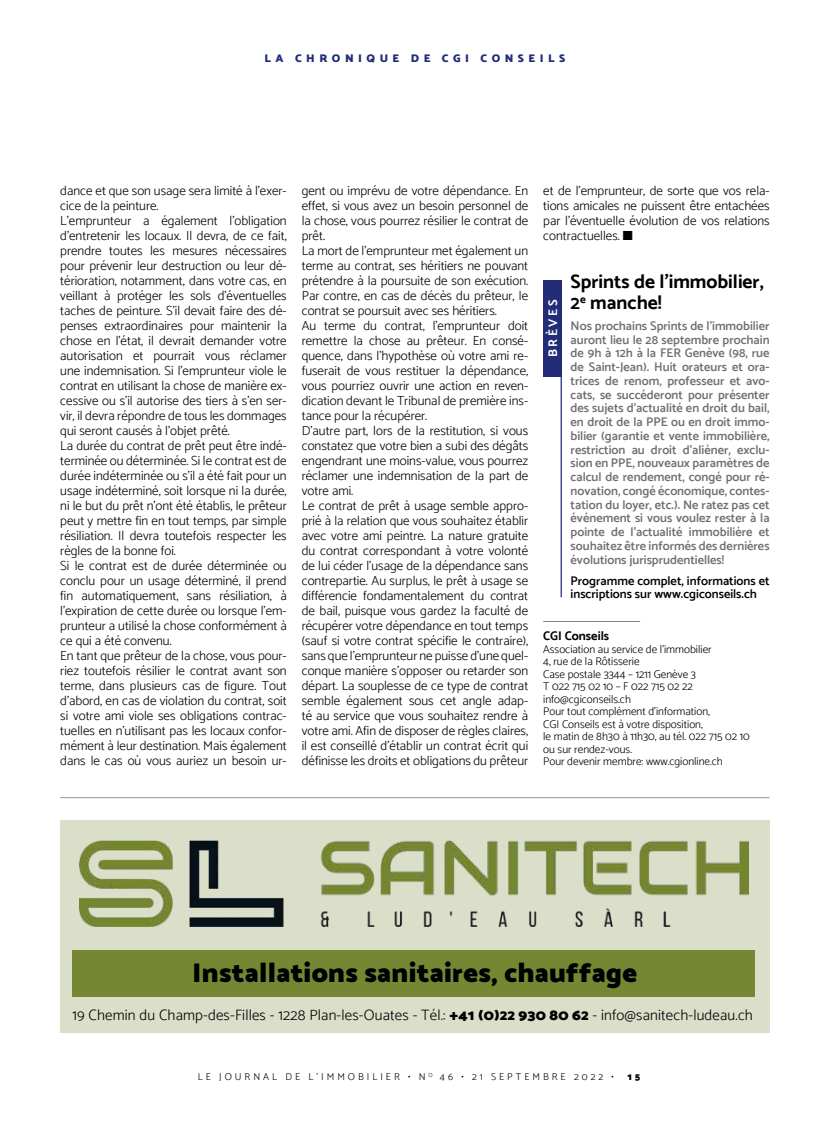
<style>
.page{position:relative;width:830px;height:1134px;background:#fff}
.page>*{position:absolute;margin:0;border:0;box-sizing:border-box;transform-origin:0 0}
.t1{font:900 27.5px "Catamaran";letter-spacing:.01em;color:#000}
.t2{font:700 19.38px/21.2px "Catamaran";color:#000}
.t3{font:300 15px "Catamaran";letter-spacing:.01em;color:#000}
.t4{font:300 13.12px/15px "Catamaran";color:#000}
.t5{font:600 12.5px/13.8px "Catamaran";color:#706f6f;text-align:justify}
.t6{font:600 12.5px/13.8px "Catamaran";color:#000}
.t7{font:700 12.5px "Catamaran";color:#000}
.t8{font:700 12.5px "Catamaran";letter-spacing:.2em;color:#fff}
.t9{font:300 11.25px/12.5px "Catamaran";color:#000}
.t10{font:900 11.25px "Catamaran";letter-spacing:.4em;color:#232c77}
.t11{font:300 10px "Catamaran";letter-spacing:.3em;color:#000}
.t12{font:900 10px "Catamaran";color:#000}
.s1{font-weight:900}
</style>
<div class="page">
<hr style="left:60px;top:797px;width:709px;height:1px;background:#979696">
<div style="left:543px;top:280px;width:18px;height:97px;background:#232c77"></div>
<hr style="left:560px;top:280px;width:1px;height:317px;background:#232c77">
<hr style="left:543px;top:621px;width:97px;height:1px;background:#838382">
<div style="left:60px;top:820px;width:709px;height:212px;background:#dbdfc9"></div>
<img style="left:79px;top:840px;width:669px;height:86px">
<div style="left:72px;top:950px;width:682px;height:47px;background:#758732"></div>
<p class="t10" style="left:264px;top:51px;width:302px">LA CHRONIQUE DE CGI CONSEILS</p>
<p class="t4" style="left:60px;top:183px;width:228px">dance et que son usage sera limité à l’exer&shy;cice de la peinture.<br>L’emprunteur a également l’obligation d’entretenir les locaux. Il devra, de ce fait, prendre toutes les mesures nécessaires pour prévenir leur destruction ou leur dé&shy;térioration, notamment, dans votre cas, en veillant à protéger les sols d’éventuelles taches de peinture. S’il devait faire des dé&shy;penses extraordinaires pour maintenir la chose en l’état, il devrait demander votre autorisation et pourrait vous réclamer une indemnisation. Si l’emprunteur viole le contrat en utilisant la chose de manière ex&shy;cessive ou s’il autorise des tiers à s’en ser&shy;vir, il devra répondre de tous les dommages qui seront causés à l’objet prêté.<br>La durée du contrat de prêt peut être indé&shy;terminée ou déterminée. Si le contrat est de durée indéterminée ou s’il a été fait pour un usage indéterminé, soit lorsque ni la durée, ni le but du prêt n’ont été établis, le prêteur peut y mettre fin en tout temps, par simple résiliation. Il devra toutefois respecter les règles de la bonne foi.<br>Si le contrat est de durée déterminée ou conclu pour un usage déterminé, il prend fin automatiquement, sans résiliation, à l’expiration de cette durée ou lorsque l’em&shy;prunteur a utilisé la chose conformément à ce qui a été convenu.<br>En tant que prêteur de la chose, vous pour&shy;riez toutefois résilier le contrat avant son terme, dans plusieurs cas de figure. Tout d’abord, en cas de violation du contrat, soit si votre ami viole ses obligations contrac&shy;tuelles en n’utilisant pas les locaux confor&shy;mément à leur destination. Mais également dans le cas où vous auriez un besoin ur-</p>
<p class="t4" style="left:301px;top:183px;width:228px">gent ou imprévu de votre dépendance. En effet, si vous avez un besoin personnel de la chose, vous pourrez résilier le contrat de prêt.<br>La mort de l’emprunteur met également un terme au contrat, ses héritiers ne pouvant prétendre à la poursuite de son exécution.<br>Par contre, en cas de décès du prêteur, le contrat se poursuit avec ses héritiers.<br>Au terme du contrat, l’emprunteur doit remettre la chose au prêteur. En consé&shy;quence, dans l’hypothèse où votre ami re&shy;fuserait de vous restituer la dépendance, vous pourriez ouvrir une action en reven&shy;dication devant le Tribunal de première ins&shy;tance pour la récupérer.<br>D’autre part, lors de la restitution, si vous constatez que votre bien a subi des dégâts engendrant une moins-value, vous pourrez réclamer une indemnisation de la part de votre ami.<br>Le contrat de prêt à usage semble appro&shy;prié à la relation que vous souhaitez établir avec votre ami peintre. La nature gratuite du contrat correspondant à votre volonté de lui céder l’usage de la dépendance sans contrepartie. Au surplus, le prêt à usage se différencie fondamentalement du contrat de bail, puisque vous gardez la faculté de récupérer votre dépendance en tout temps (sauf si votre contrat spécifie le contraire), sans que l’emprunteur ne puisse d’une quel&shy;conque manière s’opposer ou retarder son départ. La souplesse de ce type de contrat semble également sous cet angle adap&shy;té au service que vous souhaitez rendre à votre ami. Afin de disposer de règles claires, il est conseillé d’établir un contrat écrit qui définisse les droits et obligations du prêteur</p>
<p class="t4" style="left:543px;top:183px;width:228px;text-align:justify">et de l’emprunteur, de sorte que vos rela&shy;tions amicales ne puissent être entachées par l’éventuelle évolution de vos relations contractuelles. ■</p>
<h2 class="t2" style="left:570px;top:270px;width:195px">Sprints de l’immobilier,<br>2<sup>e</sup> manche!</h2>
<p class="t5" style="left:570px;top:319px;width:200px">Nos prochains Sprints de l’immobilier auront lieu le 28 septembre prochain de 9h à 12h à la FER Genève (98, rue de Saint-Jean). Huit orateurs et ora&shy;trices de renom, professeur et avo&shy;cats, se succéderont pour présenter des sujets d’actualité en droit du bail, en droit de la PPE ou en droit immo&shy;bilier (garantie et vente immobilière, restriction au droit d’aliéner, exclu&shy;sion en PPE, nouveaux paramètres de calcul de rendement, congé pour ré&shy;novation, congé économique, contes&shy;tation du loyer, etc.). Ne ratez pas cet événement si vous voulez rester à la pointe de l’actualité immobilière et souhaitez être informés des dernières évolutions jurisprudentielles!</p>
<p class="t6" style="left:570px;top:573px;width:200px">Programme complet, informations et inscriptions sur www.cgiconseils.ch</p>
<p class="t8" style="left:545px;top:357px;width:59px;rotate:-90deg">BRÈVES</p>
<p class="t7" style="left:543px;top:629px;width:67px">CGI Conseils</p>
<p class="t9" style="left:543px;top:643px;width:208px">Association au service de l'immobilier<br>4, rue de la Rôtisserie<br>Case postale 3344 – 1211 Genève 3<br>T 022 715 02 10 – F 022 715 02 22 info@cgiconseils.ch<br>Pour tout complément d'information,<br>CGI Conseils est à votre disposition,<br>le matin de 8h30 à 11h30, au tél. 022 715 02 10 ou sur rendez-vous.<br>Pour devenir membre: www.cgionline.ch</p>
<h1 class="t1" style="left:192px;top:957px;width:446px">Installations sanitaires, chauffage</h1>
<p class="t3" style="left:72px;top:1006px;width:681px">19 Chemin du Champ-des-Filles - 1228 Plan-les-Ouates - Tél.: <span class="s1">+41 (0)22 930 80 62</span> - info@sanitech-ludeau.ch</p>
<p class="t11" style="left:198px;top:1071px;width:417px">LE JOURNAL DE L’IMMOBILIER • N <sup>O</sup> 46 • 21 SEPTEMBRE 2022 •</p>
<p class="t12" style="left:627px;top:1071px;width:14px">1 5</p>
</div>
